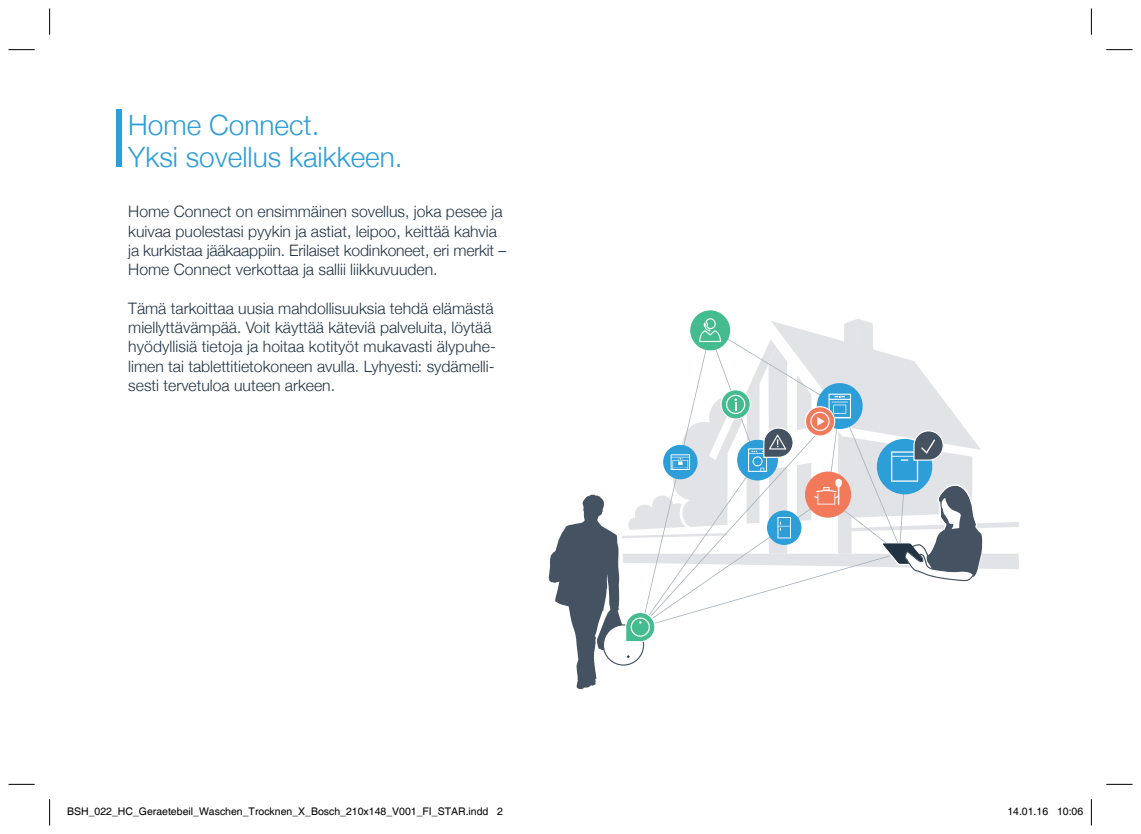
<style>
.page{position:relative;width:1141px;height:834px;background:#fff}
.page>*{position:absolute;margin:0;border:0;box-sizing:border-box;transform-origin:0 0}
.t1{font:300 28px/31.5px "Helvetica Neue";color:#2d9ed8}
.t2{font:300 15.75px/19.2px "Helvetica Neue";color:#223444}
.t3{font:10.5px "Helvetica";color:#000}
</style>
<div class="page">
<div style="left:117px;top:109px;width:5px;height:57px;background:#2d9ed8"></div>
<div style="left:690px;top:310px;width:40px;height:40px;background:#44bc8f;border-radius:50%"></div>
<svg style="left:548px;top:318px;width:471px;height:371px"></svg>
<svg style="left:8px;top:49px;width:27px;height:1px"></svg>
<svg style="left:1106px;top:49px;width:26px;height:1px"></svg>
<svg style="left:8px;top:783px;width:27px;height:1px"></svg>
<svg style="left:1106px;top:783px;width:26px;height:1px"></svg>
<svg style="left:49px;top:8px;width:1px;height:27px"></svg>
<svg style="left:49px;top:799px;width:1px;height:26px"></svg>
<svg style="left:1091px;top:8px;width:1px;height:27px"></svg>
<svg style="left:1091px;top:799px;width:1px;height:26px"></svg>
<h1 class="t1" style="left:128px;top:108px;width:276px">Home Connect.<br>Yksi sovellus kaikkeen.</h1>
<p class="t2" style="left:128px;top:201px;width:379px">Home Connect on ensimmäinen sovellus, joka pesee ja kuivaa puolestasi pyykin ja astiat, leipoo, keittää kahvia ja kurkistaa jääkaappiin. Erilaiset kodinkoneet, eri merkit – Home Connect verkottaa ja sallii liikkuvuuden.</p>
<p class="t2" style="left:128px;top:297px;width:369px">Tämä tarkoittaa uusia mahdollisuuksia tehdä elämästä miellyttävämpää. Voit käyttää käteviä palveluita, löytää hyödyllisiä tietoja ja hoitaa kotityöt mukavasti älypuhe&shy;limen tai tablettitietokoneen avulla. Lyhyesti: sydämelli&shy;sesti tervetuloa uuteen arkeen.</p>
<p class="t3" style="left:67px;top:805px;width:437px">BSH_022_HC_Geraetebeil_Waschen_Trocknen_X_Bosch_210x148_V001_FI_STAR.indd 2</p>
<p class="t3" style="left:1007px;top:805px;width:77px">14.01.16 10:06</p>
</div>
